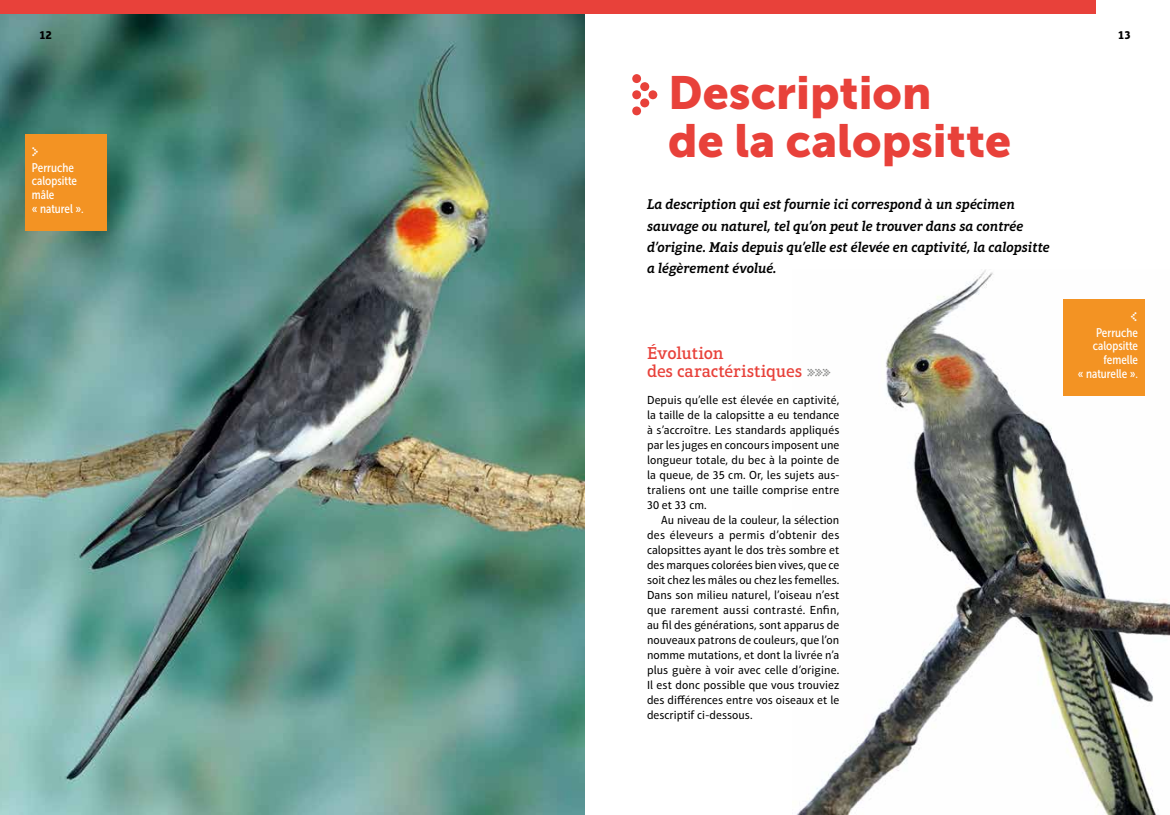
<style>
.page{position:relative;width:1170px;height:815px;background:#fff}
.page>*{position:absolute;margin:0;border:0;box-sizing:border-box;transform-origin:0 0}
.t1{font:69.38px "Simple Direction Arrows";color:#e8413a}
.t2{font:46.25px/47.5px "Museo Sans 900";color:#e8413a}
.t3{font:500 17.5px/17.5px "Aptifer Slab LT Pro";letter-spacing:-.01em;color:#e8413a}
.t4{font:15px "Simple Direction Arrows";color:#fff}
.t5{font:italic 600 14.38px/21.2px "Aptifer Slab LT Pro";color:#000}
.t6{font:12.5px/13.8px "Museo Sans Cond 500";color:#fff}
.t7{font:11.88px/15px "Aptifer Sans LT Pro";letter-spacing:.005em;color:#000;text-align:justify}
.t8{font:700 11.88px "Aptifer Sans LT Pro";color:#000}
.s1{font-family:"Simple Direction Arrows";font-weight:400;font-size:12.5px;color:#878786}
</style>
<div class="page">
<img style="left:796px;top:269px;width:373px;height:546px">
<img style="left:0;top:14px;width:585px;height:801px">
<div style="left:25px;top:134px;width:81px;height:97px;background:#f39323"></div>
<div style="left:1063px;top:299px;width:81px;height:97px;background:#f39323"></div>
<div style="left:0;top:0;width:1095px;height:14px;background:#e8413a"></div>
<p class="t8" style="left:39px;top:28px;width:15px">12</p>
<p class="t8" style="left:1117px;top:28px;width:15px">13</p>
<p class="t4" style="left:32px;top:144px;width:9px">y</p>
<p class="t6" style="left:32px;top:161px;width:53px">Perruche calopsitte mâle<br>« naturel ».</p>
<h1 class="t1" style="left:629px;top:60px;width:36px">w</h1>
<h2 class="t2" style="left:668px;top:69px;width:344px">Description<br>de la calopsitte</h2>
<p class="t5" style="left:647px;top:194px;width:404px">La description qui est fournie ici correspond à un spécimen sauvage ou naturel, tel qu’on peut le trouver dans sa contrée d’origine. Mais depuis qu’elle est élevée en captivité, la calopsitte a légèrement évolué.</p>
<h3 class="t3" style="left:647px;top:345px;width:186px">Évolution<br>des caractéristiques <span class="s1">///</span></h3>
<p class="t7" style="left:647px;top:393px;width:194px">Depuis qu’elle est élevée en captivité, la taille de la calopsitte a eu tendance à s’accroître. Les standards appliqués par les juges en concours imposent une longueur totale, du bec à la pointe de la queue, de 35 cm. Or, les sujets aus&shy;traliens ont une taille comprise entre 30 et 33 cm.</p>
<p class="t7" style="left:647px;top:513px;width:194px;text-indent:14px">Au niveau de la couleur, la sélection des éleveurs a permis d’obtenir des calopsittes ayant le dos très sombre et des marques colorées bien vives, que ce soit chez les mâles ou chez les femelles.<br>Dans son milieu naturel, l’oiseau n’est que rarement aussi contrasté. Enfin, au fil des générations, sont apparus de nouveaux patrons de couleurs, que l’on nomme mutations, et dont la livrée n’a plus guère à voir avec celle d’origine.<br>Il est donc possible que vous trouviez des différences entre vos oiseaux et le descriptif ci-dessous.</p>
<p class="t4" style="left:1130px;top:309px;width:9px">t</p>
<p class="t6" style="left:1077px;top:326px;width:62px;text-align:right">Perruche calopsitte femelle<br>« naturelle ».</p>
</div>
